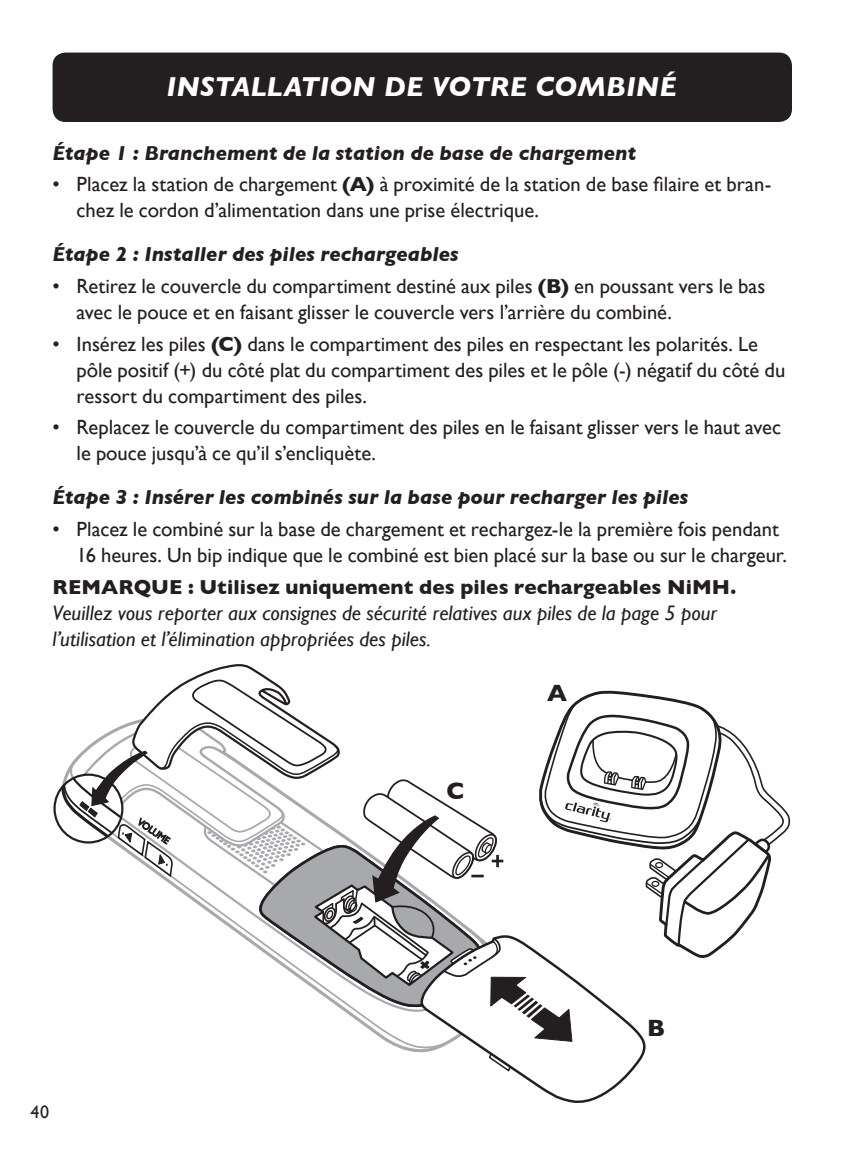
<style>
.page{position:relative;width:864px;height:1152px;background:#fff}
.page>*{position:absolute;margin:0;border:0;box-sizing:border-box;transform-origin:0 0}
.t1{font:italic 700 28px "Gill Sans";letter-spacing:.005em;color:#fff}
.t2{font:700 24px "Gill Sans";color:#231f20}
.t3{font:italic 21px/26px "Gill Sans";color:#231f20}
.t4{font:20.6px/26px "Gill Sans";color:#231f20}
.t5{font:italic 700 20.6px "Gill Sans";color:#231f20}
.t6{font:700 20.6px "Gill Sans";letter-spacing:.005em;color:#231f20}
.t7{font:18px "Gill Sans";color:#231f20}
.s1{font-weight:700}
</style>
<div class="page">
<svg style="left:60px;top:664px;width:731px;height:439px"></svg>
<div style="left:53px;top:53px;width:739px;height:69px;background:#231f20;border-radius:13px"></div>
<h1 class="t1" style="left:166px;top:70px;width:512px">INSTALLATION DE VOTRE COMBINÉ</h1>
<p class="t5" style="left:53px;top:141px;width:585px">Étape 1 : Branchement de la station de base de chargement</p>
<p class="t4" style="left:77px;top:171px;width:696px;text-indent:-24px">• Placez la station de chargement <span class="s1">(A)</span> à proximité de la station de base filaire et bran&shy;chez le cordon d’alimentation dans une prise électrique.</p>
<p class="t5" style="left:53px;top:242px;width:408px">Étape 2 : Installer des piles rechargeables</p>
<p class="t4" style="left:77px;top:273px;width:690px;text-indent:-24px">• Retirez le couvercle du compartiment destiné aux piles <span class="s1">(B)</span> en poussant vers le bas avec le pouce et en faisant glisser le couvercle vers l’arrière du combiné.</p>
<p class="t4" style="left:77px;top:330px;width:710px;text-indent:-24px">• Insérez les piles <span class="s1">(C)</span> dans le compartiment des piles en respectant les polarités. Le pôle positif (+) du côté plat du compartiment des piles et le pôle (-) négatif du côté du ressort du compartiment des piles.</p>
<p class="t4" style="left:77px;top:414px;width:706px;text-indent:-24px">• Replacez le couvercle du compartiment des piles en le faisant glisser vers le haut avec le pouce jusqu’à ce qu’il s’encliquète.</p>
<p class="t5" style="left:53px;top:485px;width:637px">Étape 3 : Insérer les combinés sur la base pour recharger les piles</p>
<p class="t4" style="left:77px;top:516px;width:712px;text-indent:-24px">• Placez le combiné sur la base de chargement et rechargez-le la première fois pendant<br>16 heures. Un bip indique que le combiné est bien placé sur la base ou sur le chargeur.</p>
<p class="t6" style="left:53px;top:575px;width:685px">REMARQUE : Utilisez uniquement des piles rechargeables N iM H.</p>
<p class="t3" style="left:53px;top:600px;width:666px">Veuillez vous reporter aux consignes de sécurité relatives aux piles de la page 5 pour l’utilisation et l’élimination appropriées des piles.</p>
<p class="t7" style="left:31px;top:1101px;width:20px">40</p>
<p class="t2" style="left:446px;top:777px;width:19px">C</p>
<p class="t2" style="left:547px;top:679px;width:21px">A</p>
<p class="t2" style="left:647px;top:1014px;width:16px">B</p>
</div>
